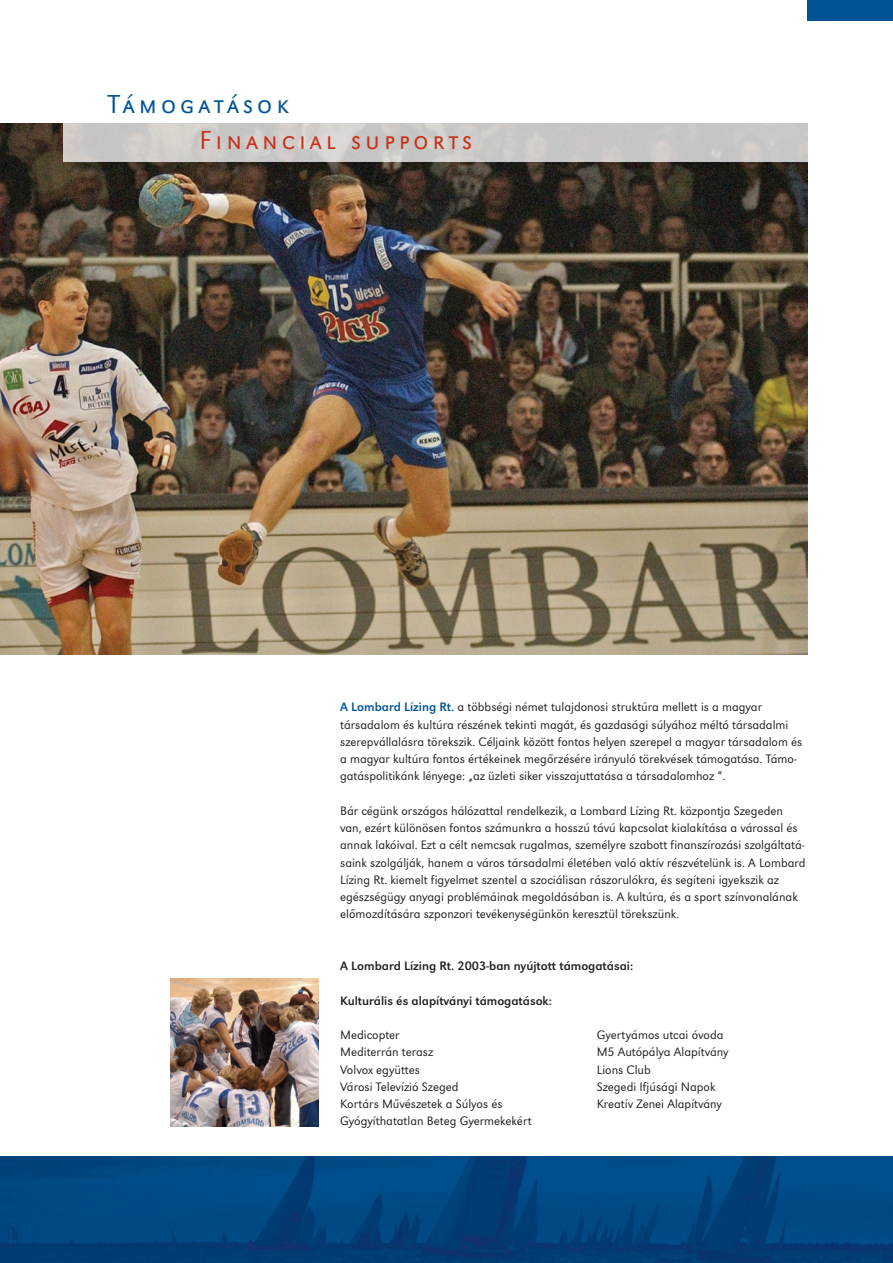
<style>
.page{position:relative;width:893px;height:1263px;background:#fff}
.page>*{position:absolute;margin:0;border:0;box-sizing:border-box;transform-origin:0 0}
.t1{font:27px "URW Grotesk SCTCE Ligh";letter-spacing:.15em;color:#c6331a}
.t2{font:27px "URW Grotesk SCTCE Ligh";letter-spacing:.15em;color:#005495}
.t3{font:12.75px/17.2px "URW Grotesk TCE Ligh";color:#231f20}
.t4{font:12.75px "URW Grotesk TCE";color:#231f20}
.s1{font-family:"URW Grotesk TCE";color:#005495}
</style>
<div class="page">
<img style="left:0;top:1157px;width:893px;height:106px">
<div style="left:808px;top:0;width:85px;height:21px;background:#005495"></div>
<img style="left:0;top:123px;width:808px;height:532px">
<svg style="left:64px;top:123px;width:744px;height:39px;background:#cbc9c7"></svg>
<img style="left:170px;top:978px;width:149px;height:149px">
<h1 class="t2" style="left:108px;top:89px;width:182px">Támogatások</h1>
<h1 class="t1" style="left:200px;top:125px;width:274px">Financial supports</h1>
<p class="t3" style="left:340px;top:698px;width:464px"><span class="s1">A Lombard Lízing Rt.</span> a többségi német tulajdonosi struktúra mellett is a magyar társadalom és kultúra részének tekinti magát, és gazdasági súlyához méltó társadalmi szerepvállalásra törekszik. Céljaink között fontos helyen szerepel a magyar társadalom és a magyar kultúra fontos értékeinek megőrzésére irányuló törekvések támogatása. Támo&shy;gatáspolitikánk lényege: „az üzleti siker visszajuttatása a társadalomhoz “.</p>
<p class="t3" style="left:340px;top:802px;width:467px">Bár cégünk országos hálózattal rendelkezik, a Lombard Lízing Rt. központja Szegeden van, ezért különösen fontos számunkra a hosszú távú kapcsolat kialakítása a várossal és annak lakóival. Ezt a célt nemcsak rugalmas, személyre szabott finanszírozási szolgáltatá&shy;saink szolgálják, hanem a város társadalmi életében való aktív részvételünk is. A Lombard Lízing Rt. kiemelt figyelmet szentel a szociálisan rászorulókra, és segíteni igyekszik az egészségügy anyagi problémáinak megoldásában is. A kultúra, és a sport színvonalának előmozdítására szponzori tevékenységünkön keresztül törekszünk.</p>
<p class="t4" style="left:340px;top:958px;width:294px">A Lombard Lízing Rt. 2003-ban nyújtott támogatásai:</p>
<p class="t4" style="left:340px;top:993px;width:213px">Kulturális és alapítványi támogatások:</p>
<p class="t3" style="left:340px;top:1026px;width:61px">Medicopter</p>
<p class="t3" style="left:597px;top:1026px;width:128px">Gyertyámos utcai óvoda</p>
<p class="t3" style="left:340px;top:1043px;width:95px">Mediterrán terasz</p>
<p class="t3" style="left:597px;top:1043px;width:133px">M5 Autópálya Alapítvány</p>
<p class="t3" style="left:340px;top:1061px;width:81px">Volvox együttes</p>
<p class="t3" style="left:597px;top:1061px;width:56px">Lions Club</p>
<p class="t3" style="left:340px;top:1078px;width:120px">Városi Televízió Szeged</p>
<p class="t3" style="left:597px;top:1078px;width:120px">Szegedi Ifjúsági Napok</p>
<p class="t3" style="left:340px;top:1095px;width:164px">Kortárs Művészetek a Súlyos és</p>
<p class="t3" style="left:597px;top:1095px;width:127px">Kreatív Zenei Alapítvány</p>
<p class="t3" style="left:340px;top:1112px;width:193px">Gyógyíthatatlan Beteg Gyermekekért</p>
</div>
